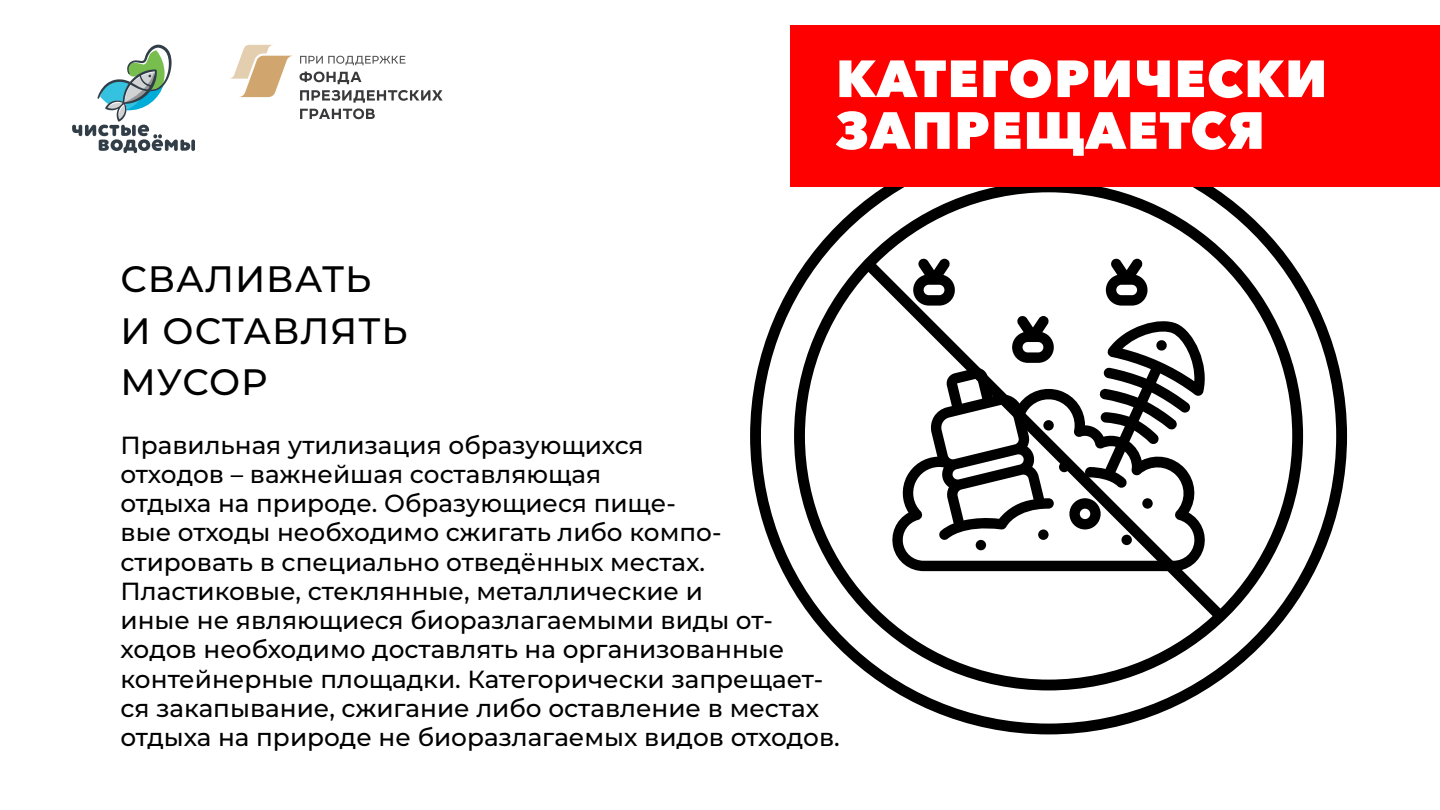
<style>
.page{position:relative;width:1440px;height:810px;background:#fff}
.page>*{position:absolute;margin:0;border:0;box-sizing:border-box;transform-origin:0 0}
.t1{font:800 51.75px/51.8px "Avenir Next W1 G";letter-spacing:.025em;color:#fff}
.t2{font:500 36.75px/51.8px "Montserrat";letter-spacing:.025em;color:#000}
.t3{font:500 24.75px/29.2px "Montserrat";color:#000}
</style>
<div class="page">
<svg style="left:750px;top:132px;width:598px;height:603px"></svg>
<svg style="left:854px;top:250px;width:380px;height:379px"></svg>
<svg style="left:890px;top:316px;width:320px;height:255px"></svg>
<div style="left:1038px;top:529px;width:11px;height:11px;background:#000;border-radius:50%"></div>
<div style="left:976px;top:540px;width:10px;height:10px;background:#000;border-radius:50%"></div>
<div style="left:1043px;top:420px;width:11px;height:11px;background:#000;border-radius:50%"></div>
<div style="left:1059px;top:462px;width:10px;height:10px;background:#000;border-radius:50%"></div>
<div style="left:1121px;top:535px;width:11px;height:10px;background:#000;border-radius:50%"></div>
<div style="left:1142px;top:498px;width:11px;height:11px;background:#000;border-radius:50%"></div>
<svg style="left:1156px;top:339px;width:11px;height:12px"></svg>
<svg style="left:1069px;top:498px;width:32px;height:31px"></svg>
<svg style="left:913px;top:258px;width:43px;height:48px"></svg>
<svg style="left:1012px;top:315px;width:43px;height:48px"></svg>
<svg style="left:1106px;top:258px;width:42px;height:48px"></svg>
<div style="left:791px;top:26px;width:649px;height:161px;background:#f00"></div>
<svg style="left:72px;top:45px;width:123px;height:108px"></svg>
<svg style="left:230px;top:45px;width:63px;height:52px"></svg>
<svg style="left:300px;top:56px;width:106px;height:9px"></svg>
<svg style="left:300px;top:72px;width:61px;height:12px"></svg>
<svg style="left:300px;top:90px;width:143px;height:29px"></svg>
<h2 class="t2" style="left:121px;top:252px;width:289px">СВАЛИВАТЬ<br>И ОСТАВЛЯТЬ<br>МУСОР</h2>
<h1 class="t1" style="left:836px;top:53px;width:493px">КАТЕГОРИЧЕСКИ<br>ЗАПРЕЩАЕТСЯ</h1>
<p class="t3" style="left:121px;top:429px;width:721px">Правильная утилизация образующихся<br>отходов – важнейшая составляющая<br>отдыха на природе. Образующиеся пище-<br>вые отходы необходимо сжигать либо компо&shy;стировать в специально отведённых местах.<br>Пластиковые, стеклянные, металлические и<br>иные не являющиеся биоразлагаемыми виды от&shy;ходов необходимо доставлять на организованные контейнерные площадки. Категорически запрещает&shy;ся закапывание, сжигание либо оставление в местах отдыха на природе не биоразлагаемых видов отходов.</p>
</div>
